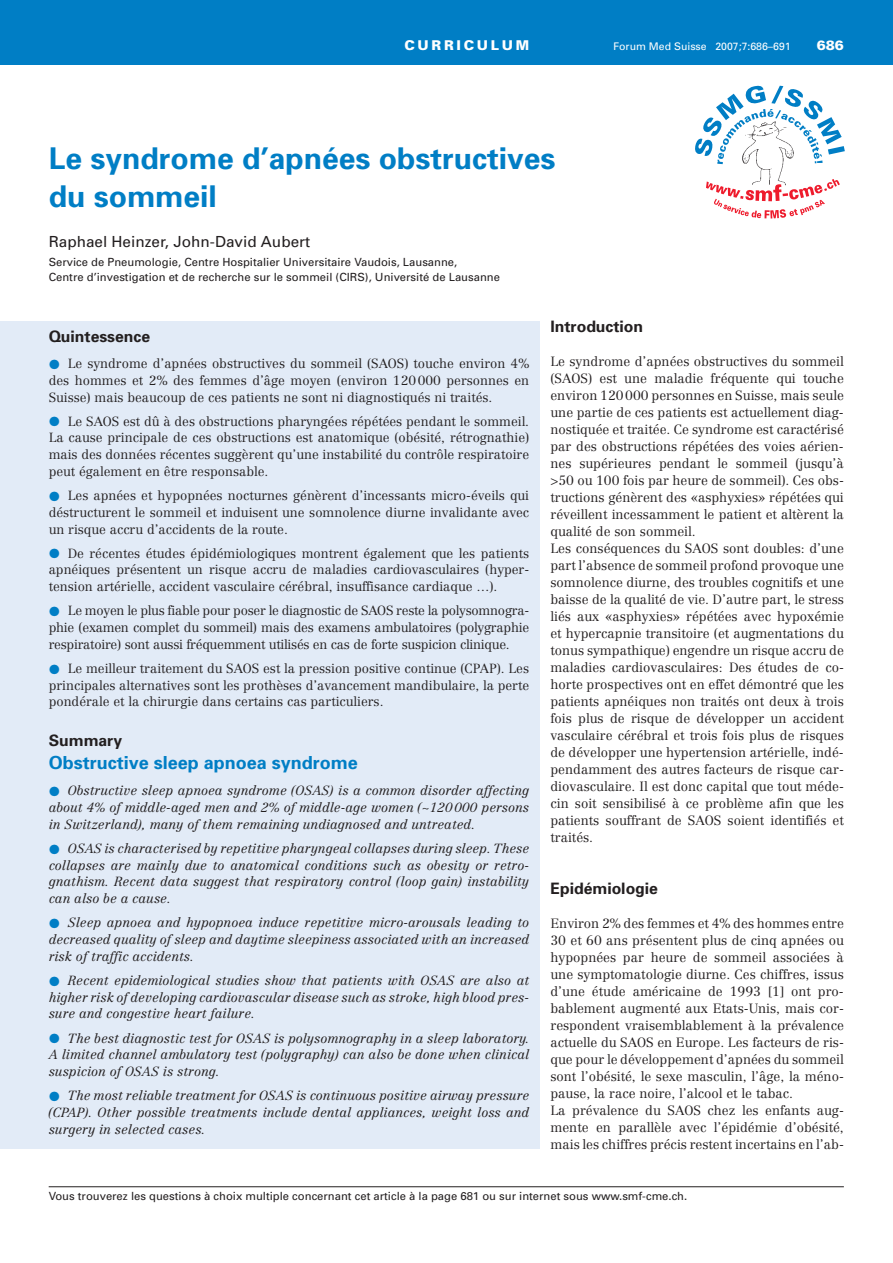
<style>
.page{position:relative;width:893px;height:1263px;background:#fff}
.page>*{position:absolute;margin:0;border:0;box-sizing:border-box;transform-origin:0 0}
.t1{font:700 30px/37.5px "Univers";color:#007ec5}
.t2{font:700 18px "Univers";color:#007ec5}
.t3{font:700 15.75px "Univers";color:#231f20}
.t4{font:15.3px "Univers";color:#231f20}
.t5{font:900 13.5px "Univers";letter-spacing:.2em;color:#fff}
.t6{font:300 13.2px/17px "Centennial";color:#231f20}
.t7{font:300 13.05px/16.8px "Centennial";color:#231f20;text-align:justify}
.t8{font:italic 300 13.05px/16.8px "Centennial";color:#231f20;text-align:justify}
.t9{font:11.25px/14.9px "Univers";color:#231f20}
.t10{font:10.5px "Univers";color:#fff}
.s1{font-family:"European Pi Three";font-weight:400;font-size:13.5px;color:#007ec5}
.s2{font-family:"European Pi Three";font-weight:400;font-style:normal;font-size:13.5px;color:#007ec5}
</style>
<div class="page">
<div style="left:0;top:0;width:893px;height:64px;background:#007ec5"></div>
<hr style="left:49px;top:1186px;width:795px;height:1px;background:#231f20">
<img style="left:756px;top:164px;width:28px;height:15px">
<svg style="left:695px;top:86px;width:150px;height:78px"></svg>
<svg style="left:706px;top:179px;width:134px;height:39px"></svg>
<div style="left:0;top:321px;width:540px;height:828px;background:#e2ebf7"></div>
<p class="t5" style="left:404px;top:40px;width:126px">CURRICULUM</p>
<p class="t10" style="left:613px;top:42px;width:179px">Forum Med Suisse 2007;7:686–691</p>
<p class="t5" style="left:817px;top:40px;width:29px">686</p>
<h1 class="t1" style="left:49px;top:142px;width:508px">Le syndrome d’apnées obstructives du sommeil</h1>
<p class="t4" style="left:49px;top:235px;width:263px">Raphael Heinzer, John-David Aubert</p>
<p class="t9" style="left:49px;top:256px;width:453px">Service de Pneumologie, Centre Hospitalier Universitaire Vaudois, Lausanne,<br>Centre d’investigation et de recherche sur le sommeil (CIRS), Université de Lausanne</p>
<p class="t3" style="left:49px;top:330px;width:103px">Quintessence</p>
<p class="t7" style="left:49px;top:356px;width:482px"><span class="s1">-</span> Le syndrome d’apnées obstructives du sommeil (SAOS) touche environ 4% des hommes et 2% des femmes d’âge moyen (environ 120000 personnes en Suisse) mais beaucoup de ces patients ne sont ni diagnostiqués ni traités.</p>
<p class="t7" style="left:49px;top:414px;width:482px"><span class="s1">-</span> Le SAOS est dû à des obstructions pharyngées répétées pendant le sommeil.<br>La cause principale de ces obstructions est anatomique (obésité, rétrognathie) mais des données récentes suggèrent qu’une instabilité du contrôle respiratoire peut également en être responsable.</p>
<p class="t7" style="left:49px;top:488px;width:482px"><span class="s1">-</span> Les apnées et hypopnées nocturnes génèrent d’incessants micro-éveils qui déstructurent le sommeil et induisent une somnolence diurne invalidante avec un risque accru d’accidents de la route.</p>
<p class="t7" style="left:49px;top:546px;width:482px"><span class="s1">-</span> De récentes études épidémiologiques montrent également que les patients apnéiques présentent un risque accru de maladies cardiovasculaires (hyper&shy;tension artérielle, accident vasculaire cérébral, insuffisance cardiaque …).</p>
<p class="t7" style="left:49px;top:603px;width:482px"><span class="s1">-</span> Le moyen le plus fiable pour poser le diagnostic de SAOS reste la polysomnogra&shy;phie (examen complet du sommeil) mais des examens ambulatoires (polygraphie respiratoire) sont aussi fréquemment utilisés en cas de forte suspicion clinique.</p>
<p class="t7" style="left:49px;top:661px;width:482px"><span class="s1">-</span> Le meilleur traitement du SAOS est la pression positive continue (CPAP). Les principales alternatives sont les prothèses d’avancement mandibulaire, la perte pondérale et la chirurgie dans certains cas particuliers.</p>
<p class="t3" style="left:49px;top:734px;width:75px">Summary</p>
<h2 class="t2" style="left:49px;top:756px;width:311px">Obstructive sleep apnoea syndrome</h2>
<p class="t8" style="left:49px;top:783px;width:482px"><span class="s2">-</span> Obstructive sleep apnoea syndrome (OSAS) is a common disorder affecting about 4% of middle-aged men and 2% of middle-age women (~120000 persons in Switzerland), many of them remaining undiagnosed and untreated.</p>
<p class="t8" style="left:49px;top:841px;width:482px"><span class="s2">-</span> OSAS is characterised by repetitive pharyngeal collapses during sleep. These collapses are mainly due to anatomical conditions such as obesity or retro&shy;gnathism. Recent data suggest that respiratory control (loop gain) instability can also be a cause.</p>
<p class="t8" style="left:49px;top:915px;width:482px"><span class="s2">-</span> Sleep apnoea and hypopnoea induce repetitive micro-arousals leading to decreased quality of sleep and daytime sleepiness associated with an increased risk of traffic accidents.</p>
<p class="t8" style="left:49px;top:973px;width:482px"><span class="s2">-</span> Recent epidemiological studies show that patients with OSAS are also at higher risk of developing cardiovascular disease such as stroke, high blood pres&shy;sure and congestive heart failure.</p>
<p class="t8" style="left:49px;top:1030px;width:482px"><span class="s2">-</span> The best diagnostic test for OSAS is polysomnography in a sleep laboratory.<br>A limited channel ambulatory test (polygraphy) can also be done when clinical suspicion of OSAS is strong.</p>
<p class="t8" style="left:49px;top:1088px;width:482px"><span class="s2">-</span> The most reliable treatment for OSAS is continuous positive airway pressure (CPAP). Other possible treatments include dental appliances, weight loss and surgery in selected cases.</p>
<p class="t3" style="left:550px;top:321px;width:94px">Introduction</p>
<p class="t6" style="left:550px;top:354px;width:295px">Le syndrome d’apnées obstructives du sommeil (SAOS) est une maladie fréquente qui touche environ 120000 personnes en Suisse, mais seule une partie de ces patients est actuellement diag&shy;nostiquée et traitée. Ce syndrome est caractérisé par des obstructions répétées des voies aérien&shy;nes supérieures pendant le sommeil (jusqu’à &gt;50 ou 100 fois par heure de sommeil). Ces obs&shy;tructions génèrent des «asphyxies» répétées qui réveillent incessamment le patient et altèrent la qualité de son sommeil.<br>Les conséquences du SAOS sont doubles: d’une part l’absence de sommeil profond provoque une somnolence diurne, des troubles cognitifs et une baisse de la qualité de vie. D’autre part, le stress liés aux «asphyxies» répétées avec hypoxémie et hypercapnie transitoire (et augmentations du tonus sympathique) engendre un risque accru de maladies cardiovasculaires: Des études de co&shy;horte prospectives ont en effet démontré que les patients apnéiques non traités ont deux à trois fois plus de risque de développer un accident vasculaire cérébral et trois fois plus de risques de développer une hypertension artérielle, indé&shy;pendamment des autres facteurs de risque car&shy;diovasculaire. Il est donc capital que tout méde&shy;cin soit sensibilisé à ce problème afin que les patients souffrant de SAOS soient identifiés et traités.</p>
<p class="t3" style="left:550px;top:882px;width:109px">Epidémiologie</p>
<p class="t6" style="left:550px;top:916px;width:295px">Environ 2% des femmes et 4% des hommes entre 30 et 60 ans présentent plus de cinq apnées ou hypopnées par heure de sommeil associées à une symptomatologie diurne. Ces chiffres, issus d’une étude américaine de 1993 [1] ont pro&shy;bablement augmenté aux Etats-Unis, mais cor&shy;respondent vraisemblablement à la prévalence actuelle du SAOS en Europe. Les facteurs de ris&shy;que pour le développement d’apnées du sommeil sont l’obésité, le sexe masculin, l’âge, la méno&shy;pause, la race noire, l’alcool et le tabac.<br>La prévalence du SAOS chez les enfants aug&shy;mente en parallèle avec l’épidémie d’obésité, mais les chiffres précis restent incertains en l’ab-</p>
<p class="t9" style="left:49px;top:1189px;width:640px">Vous trouverez les questions à choix multiple concernant cet article à la page 681 ou sur internet sous www.smf-cme.ch.</p>
</div>
